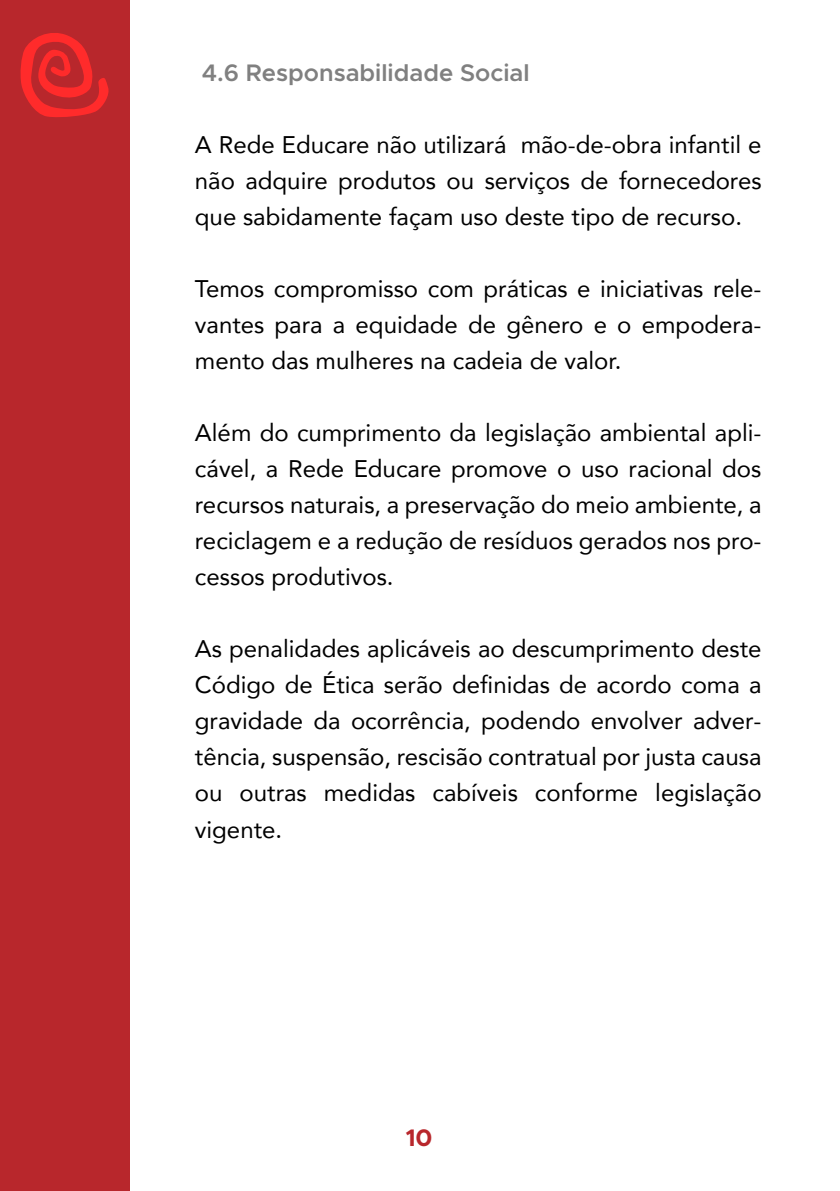
<style>
.page{position:relative;width:840px;height:1191px;background:#fff}
.page>*{position:absolute;margin:0;border:0;box-sizing:border-box;transform-origin:0 0}
.t1{font:24px/36px "Avenir";color:#000;text-align:justify}
.t2{font:600 24px "Metropolis";color:#808080}
.t3{font:700 24px "Metropolis";color:#b8272c}
</style>
<div class="page">
<div style="left:0;top:0;width:129px;height:1190px;background:#b8272c"></div>
<svg style="left:20px;top:33px;width:89px;height:85px"></svg>
<p class="t2" style="left:202px;top:58px;width:329px">4.6 Responsabilidade Social</p>
<p class="t1" style="left:195px;top:126px;width:568px">A Rede Educare não utilizará mão-de-obra infantil e não adquire produtos ou serviços de fornecedores que sabidamente façam uso deste tipo de recurso.</p>
<p class="t1" style="left:195px;top:270px;width:567px">Temos compromisso com práticas e iniciativas rele&shy;vantes para a equidade de gênero e o empodera&shy;mento das mulheres na cadeia de valor.</p>
<p class="t1" style="left:195px;top:414px;width:568px">Além do cumprimento da legislação ambiental apli&shy;cável, a Rede Educare promove o uso racional dos recursos naturais, a preservação do meio ambiente, a reciclagem e a redução de resíduos gerados nos pro&shy;cessos produtivos.</p>
<p class="t1" style="left:195px;top:630px;width:568px">As penalidades aplicáveis ao descumprimento deste Código de Ética serão definidas de acordo coma a gravidade da ocorrência, podendo envolver adver&shy;tência, suspensão, rescisão contratual por justa causa ou outras medidas cabíveis conforme legislação vigente.</p>
<p class="t3" style="left:405px;top:1122px;width:28px">10</p>
</div>
